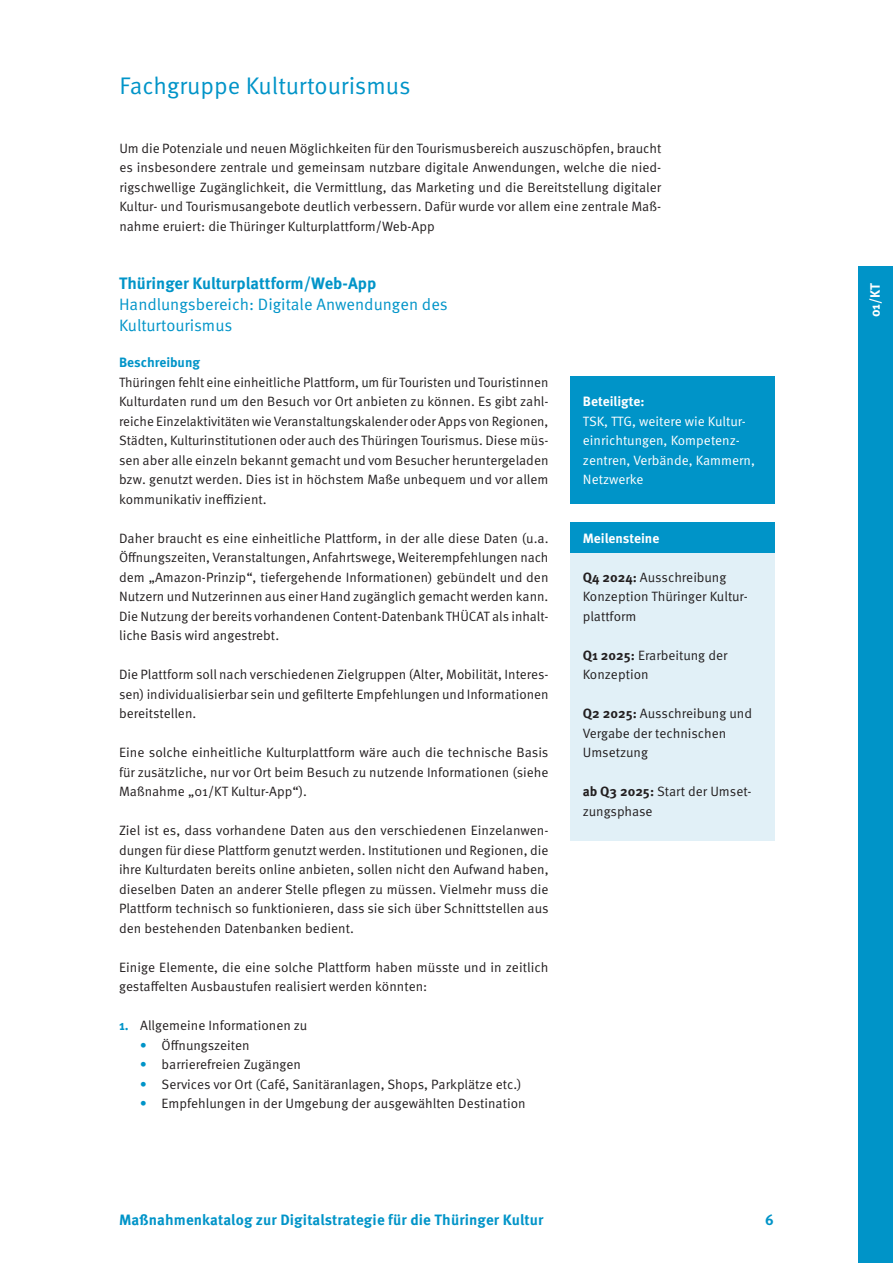
<style>
.page{position:relative;width:893px;height:1263px;background:#fff}
.page>*{position:absolute;margin:0;border:0;box-sizing:border-box;transform-origin:0 0}
.t1{font:24px "Meta Pro Norm";letter-spacing:-.005em;color:#0094c8}
.t2{font:16.5px/21px "Meta Pro Norm";color:#0094c8}
.t3{font:700 16.5px "Meta Pro";color:#0094c8}
.t4{font:700 15px "Meta Pro";letter-spacing:.01em;color:#0094c8}
.t5{font:13.5px/19.5px "Meta Pro Norm";color:#231f20;text-align:justify}
.t6{font:13.5px/19.5px "Meta Pro Norm";color:#fff}
.t7{font:700 13.5px "Meta Pro";color:#fff}
.t8{font:700 13.5px "Meta Pro";color:#0094c8}
.s1{font-family:"Meta Pro";font-weight:700;color:#0094c8}
.s2{font-family:"Meta Pro";font-weight:700}
</style>
<div class="page">
<div style="left:859px;top:266px;width:34px;height:997px;background:#0094c8"></div>
<div style="left:570px;top:553px;width:204px;height:288px;background:#e1f0f7"></div>
<div style="left:570px;top:522px;width:204px;height:31px;background:#0094c8"></div>
<div style="left:570px;top:377px;width:204px;height:127px;background:#0094c8"></div>
<h1 class="t1" style="left:119px;top:68px;width:293px">Fachgruppe Kulturtourismus</h1>
<p class="t5" style="left:119px;top:137px;width:544px">Um die Potenziale und neuen Möglichkeiten für den Tourismusbereich auszuschöpfen, braucht es insbesondere zentrale und gemeinsam nutzbare digitale Anwendungen, welche die nied&shy;rigschwellige Zugänglichkeit, die Vermittlung, das Marketing und die Bereitstellung digitaler Kultur- und Tourismusangebote deutlich verbessern. Dafür wurde vor allem eine zentrale Maß&shy;nahme eruiert: die Thüringer Kulturplattform/Web-App</p>
<p class="t3" style="left:119px;top:271px;width:259px">Thüringer Kulturplattform/Web-App</p>
<p class="t2" style="left:119px;top:293px;width:330px">Handlungsbereich: Digitale Anwendungen des<br>Kulturtourismus</p>
<p class="t8" style="left:119px;top:352px;width:83px">Beschreibung</p>
<p class="t5" style="left:119px;top:371px;width:431px">Thüringen fehlt eine einheitliche Plattform, um für Touristen und Touristinnen Kulturdaten rund um den Besuch vor Ort anbieten zu können. Es gibt zahl&shy;reiche Einzelaktivitäten wie Veranstaltungskalender oder Apps von Regionen, Städten, Kulturinstitutionen oder auch des Thüringen Tourismus. Diese müs&shy;sen aber alle einzeln bekannt gemacht und vom Besucher heruntergeladen bzw. genutzt werden. Dies ist in höchstem Maße unbequem und vor allem kommunikativ ineffizient.</p>
<p class="t5" style="left:119px;top:527px;width:431px">Daher braucht es eine einheitliche Plattform, in der alle diese Daten (u.a.<br>Öffnungszeiten, Veranstaltungen, Anfahrtswege, Weiterempfehlungen nach dem „Amazon-Prinzip“, tiefergehende Informationen) gebündelt und den Nutzern und Nutzerinnen aus einer Hand zugänglich gemacht werden kann.<br>Die Nutzung der bereits vorhandenen Content-Datenbank THÜCAT als inhalt&shy;liche Basis wird angestrebt.</p>
<p class="t5" style="left:119px;top:664px;width:431px">Die Plattform soll nach verschiedenen Zielgruppen (Alter, Mobilität, Interes&shy;sen) individualisierbar sein und gefilterte Empfehlungen und Informationen bereitstellen.</p>
<p class="t5" style="left:119px;top:742px;width:431px">Eine solche einheitliche Kulturplattform wäre auch die technische Basis für zusätzliche, nur vor Ort beim Besuch zu nutzende Informationen (siehe Maßnahme „01/KT Kultur-App“).</p>
<p class="t5" style="left:119px;top:820px;width:431px">Ziel ist es, dass vorhandene Daten aus den verschiedenen Einzelanwen&shy;dungen für diese Plattform genutzt werden. Institutionen und Regionen, die ihre Kulturdaten bereits online anbieten, sollen nicht den Aufwand haben, dieselben Daten an anderer Stelle pflegen zu müssen. Vielmehr muss die Plattform technisch so funktionieren, dass sie sich über Schnittstellen aus den bestehenden Datenbanken bedient.</p>
<p class="t5" style="left:119px;top:956px;width:431px">Einige Elemente, die eine solche Plattform haben müsste und in zeitlich gestaffelten Ausbaustufen realisiert werden könnten:</p>
<p class="t5" style="left:119px;top:1015px;width:190px"><span class="s1">1.</span> Allgemeine Informationen zu</p>
<p class="t5" style="left:140px;top:1034px;width:111px"><span class="s1">•</span> Öffnungszeiten</p>
<p class="t5" style="left:140px;top:1054px;width:162px"><span class="s1">•</span> barrierefreien Zugängen</p>
<p class="t5" style="left:140px;top:1073px;width:383px"><span class="s1">•</span> Services vor Ort (Café, Sanitäranlagen, Shops, Parkplätze etc.)</p>
<p class="t5" style="left:140px;top:1093px;width:387px"><span class="s1">•</span> Empfehlungen in der Umgebung der ausgewählten Destination</p>
<p class="t7" style="left:583px;top:391px;width:63px">Beteiligte:</p>
<p class="t6" style="left:583px;top:410px;width:174px">TSK, TTG, weitere wie Kultur&shy;einrichtungen, Kompetenz&shy;zentren, Verbände, Kammern,<br>Netzwerke</p>
<p class="t7" style="left:583px;top:528px;width:78px">Meilensteine</p>
<p class="t5" style="left:583px;top:566px;width:167px;text-align:left"><span class="s2">Q4 2024:</span> Ausschreibung<br>Konzeption Thüringer Kultur&shy;plattform</p>
<p class="t5" style="left:583px;top:644px;width:146px"><span class="s2">Q1 2025:</span> Erarbeitung der<br>Konzeption</p>
<p class="t5" style="left:583px;top:703px;width:171px;text-align:left"><span class="s2">Q2 2025:</span> Ausschreibung und<br>Vergabe der technischen<br>Umsetzung</p>
<p class="t5" style="left:583px;top:781px;width:170px"><span class="s2">ab Q3 2025:</span> Start der Umset&shy;zungsphase</p>
<p class="t4" style="left:119px;top:1208px;width:426px">Maßnahmenkatalog zur Digitalstrategie für die Thüringer Kultur</p>
<p class="t4" style="left:765px;top:1208px;width:10px">6</p>
<p class="t7" style="left:865px;top:317px;width:36px;rotate:-90deg">01/KT</p>
</div>
